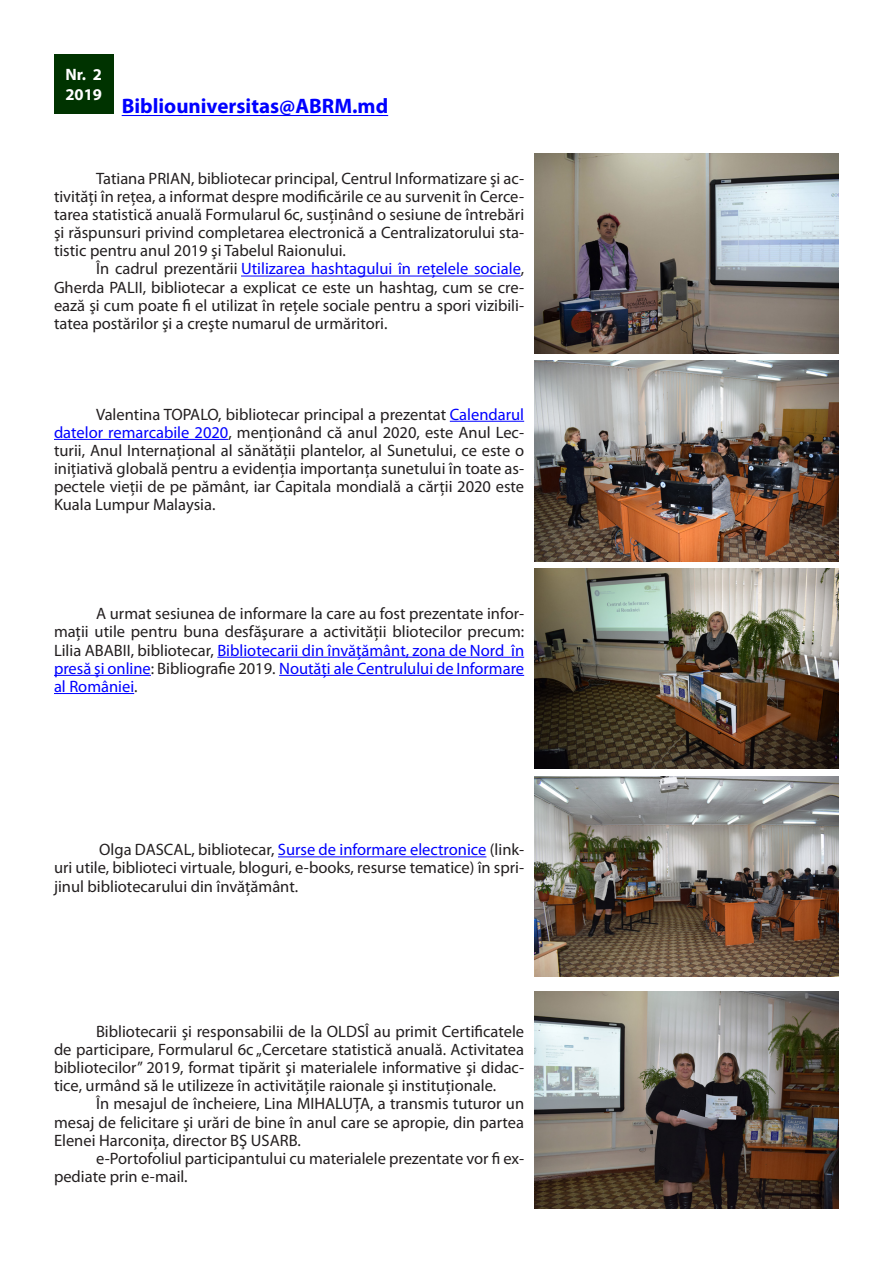
<style>
.page{position:relative;width:893px;height:1263px;background:#fff}
.page>*{position:absolute;margin:0;border:0;box-sizing:border-box;transform-origin:0 0}
.t1{font:700 21px "Myriad Pro";color:#00f}
.t2{font:16.5px/18.1px "Myriad Pro";color:#231f20;text-align:justify}
.t3{font:700 16.5px/19.8px "Myriad Pro";color:#fff}
.s1{color:#00f}
</style>
<div class="page">
<div style="left:54px;top:54px;width:59px;height:59px;background:#030"></div>
<hr style="left:122px;top:115px;width:266px;height:1px;background:#00f">
<hr style="left:241px;top:276px;width:280px;height:1px;background:#00f">
<hr style="left:450px;top:421px;width:74px;height:1px;background:#00f">
<hr style="left:54px;top:439px;width:174px;height:1px;background:#00f">
<hr style="left:217px;top:657px;width:307px;height:1px;background:#00f">
<hr style="left:54px;top:675px;width:97px;height:1px;background:#00f">
<hr style="left:279px;top:675px;width:245px;height:1px;background:#00f">
<hr style="left:54px;top:693px;width:80px;height:1px;background:#00f">
<hr style="left:278px;top:856px;width:208px;height:1px;background:#00f">
<img style="left:535px;top:361px;width:304px;height:200px">
<img style="left:534px;top:991px;width:305px;height:218px">
<img style="left:535px;top:153px;width:304px;height:201px">
<img style="left:535px;top:568px;width:304px;height:201px">
<img style="left:535px;top:776px;width:304px;height:201px">
<p class="t3" style="left:65px;top:64px;width:38px">Nr. 2<br>2019</p>
<p class="t1" style="left:122px;top:93px;width:268px">Bibliouniversitas@ABRM.md</p>
<p class="t2" style="left:54px;top:169px;width:472px;text-indent:42px">Tatiana PRIAN, bibliotecar principal, Centrul Informatizare şi ac&shy;tivităţi în reţea, a informat despre modificările ce au survenit în Cerce&shy;tarea statistică anuală Formularul 6c, susţinând o sesiune de întrebări şi răspunsuri privind completarea electronică a Centralizatorului sta&shy;tistic pentru anul 2019 şi Tabelul Raionului.</p>
<p class="t2" style="left:54px;top:259px;width:472px;text-indent:42px">În cadrul prezentării <span class="s1">Utilizarea hashtagului în reţelele sociale</span>, Gherda PALII, bibliotecar a explicat ce este un hashtag, cum se cre&shy;ează şi cum poate fi el utilizat în reţele sociale pentru a spori vizibili&shy;tatea postărilor şi a creşte numarul de urmăritori.</p>
<p class="t2" style="left:54px;top:405px;width:472px;text-indent:42px">Valentina TOPALO, bibliotecar principal a prezentat <span class="s1">Calendarul datelor remarcabile 2020</span>, menţionând că anul 2020, este Anul Lec&shy;turii, Anul Internațional al sănătății plantelor, al Sunetului, ce este o inițiativă globală pentru a evidenția importanța sunetului în toate as&shy;pectele vieții de pe pământ, iar Capitala mondială a cărţii 2020 este Kuala Lumpur Malaysia.</p>
<p class="t2" style="left:54px;top:604px;width:472px;text-indent:42px">A urmat sesiunea de informare la care au fost prezentate infor&shy;maţii utile pentru buna desfăşurare a activităţii bliotecilor precum:<br>Lilia ABABII, bibliotecar, <span class="s1">Bibliotecarii din învăţământ, zona de Nord în presă şi online</span>: Bibliografie 2019. <span class="s1">Noutăţi ale Centrulului de Informare al României</span>.</p>
<p class="t2" style="left:54px;top:840px;width:472px;text-indent:45px">Olga DASCAL, bibliotecar, <span class="s1">Surse de informare electronice</span> (link&shy;uri utile, biblioteci virtuale, bloguri, e-books, resurse tematice) în spri&shy;jinul bibliotecarului din învăţământ.</p>
<p class="t2" style="left:54px;top:1022px;width:472px;text-indent:42px">Bibliotecarii şi responsabilii de la OLDSÎ au primit Certificatele de participare, Formularul 6c „Cercetare statistică anuală. Activitatea bibliotecilor” 2019, format tipărit şi materialele informative şi didac&shy;tice, urmând să le utilizeze în activităţile raionale şi instituţionale.</p>
<p class="t2" style="left:54px;top:1094px;width:472px;text-indent:42px">În mesajul de încheiere, Lina MIHALUŢA, a transmis tuturor un mesaj de felicitare şi urări de bine în anul care se apropie, din partea Elenei Harconiţa, director BŞ USARB.</p>
<p class="t2" style="left:54px;top:1149px;width:472px;text-indent:42px">e-Portofoliul participantului cu materialele prezentate vor fi ex&shy;pediate prin e-mail.</p>
</div>
